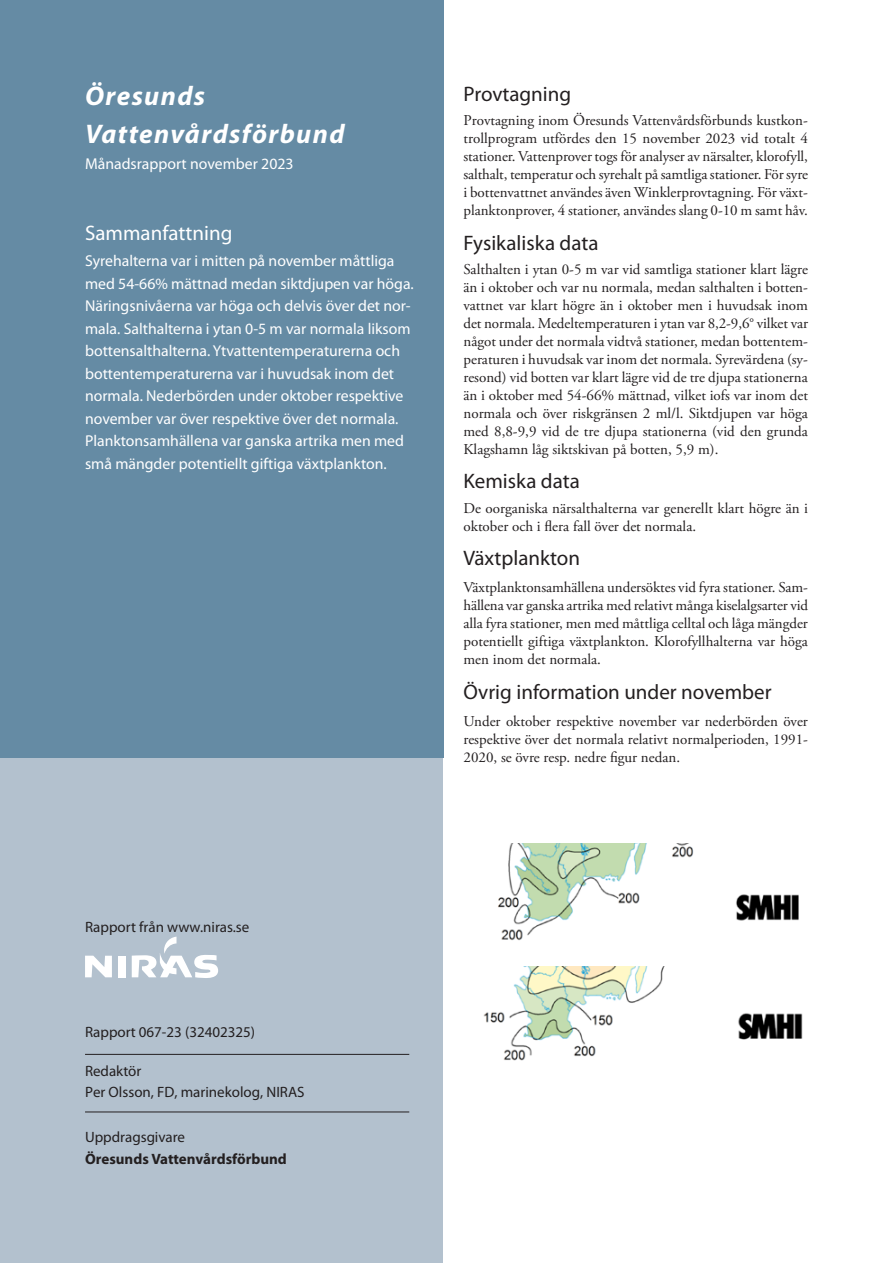
<style>
.page{position:relative;width:893px;height:1263px;background:#fff}
.page>*{position:absolute;margin:0;border:0;box-sizing:border-box;transform-origin:0 0}
.t1{font:italic 700 27px "Myriad Pro";letter-spacing:.05em;color:#fff}
.Body_Text{font:21px "Myriad Pro";color:#231f20}
.Mellanrubrik{font:21px "Myriad Pro";color:#231f20}
.t2{font:21px "Myriad Pro";color:#fff}
.Sammanfattning{font:15.75px/22.5px "Myriad Pro";color:#fff}
.Body_Text-2{font:15px/18px "Adobe Garamond Pro";color:#231f20;text-align:justify}
.Body_Text-3{font:15px "Myriad Pro";color:#231f20}
.Mellanrubrik-2{font:700 15px "Myriad Pro";color:#231f20}
</style>
<div class="page">
<div style="left:0;top:538px;width:443px;height:725px;background:#b3c1ce"></div>
<div style="left:0;top:0;width:443px;height:757px;background:#658ba4"></div>
<hr style="left:85px;top:1054px;width:324px;height:1px;background:#231f20">
<hr style="left:85px;top:1112px;width:324px;height:1px;background:#231f20">
<img style="left:498px;top:843px;width:301px;height:98px">
<svg style="left:85px;top:956px;width:27px;height:21px"></svg>
<div style="left:118px;top:956px;width:7px;height:21px;background:#fff"></div>
<svg style="left:132px;top:936px;width:86px;height:42px"></svg>
<img style="left:483px;top:966px;width:320px;height:95px">
<p class="t1" style="left:85px;top:79px;width:121px">Öresunds</p>
<p class="t1" style="left:85px;top:116px;width:261px">Vattenvårdsförbund</p>
<p class="Sammanfattning" style="left:85px;top:153px;width:210px">Månadsrapport november 2023</p>
<p class="t2" style="left:85px;top:220px;width:149px">Sammanfattning</p>
<p class="Sammanfattning" style="left:85px;top:249px;width:330px">Syrehalterna var i mitten på november måttliga med 54-66% mättnad medan siktdjupen var höga.</p>
<p class="Sammanfattning" style="left:85px;top:294px;width:327px">Näringsnivåerna var höga och delvis över det nor&shy;mala. Salthalterna i ytan 0-5 m var normala liksom bottensalthalterna. Ytvattentemperaturerna och bottentemperaturerna var i huvudsak inom det normala. Nederbörden under oktober respektive november var över respektive över det normala.<br>Planktonsamhällena var ganska artrika men med små mängder potentiellt giftiga växtplankton.</p>
<p class="Mellanrubrik" style="left:463px;top:81px;width:109px">Provtagning</p>
<p class="Body_Text-2" style="left:463px;top:112px;width:346px">Provtagning inom Öresunds Vattenvårdsförbunds kustkon&shy;trollprogram utfördes den 15 november 2023 vid totalt 4 stationer. Vattenprover togs för analyser av närsalter, klorofyll, salthalt, temperatur och syrehalt på samtliga stationer. För syre i bottenvattnet användes även Winklerprovtagning. För växt&shy;planktonprover, 4 stationer, användes slang 0-10 m samt håv.</p>
<p class="Mellanrubrik" style="left:463px;top:230px;width:137px">Fysikaliska data</p>
<p class="Body_Text-2" style="left:463px;top:261px;width:346px">Salthalten i ytan 0-5 m var vid samtliga stationer klart lägre än i oktober och var nu normala, medan salthalten i botten&shy;vattnet var klart högre än i oktober men i huvudsak inom det normala. Medeltemperaturen i ytan var 8,2-9,6° vilket var något under det normala vidtvå stationer, medan bottentem&shy;peraturen i huvudsak var inom det normala. Syrevärdena (sy&shy;resond) vid botten var klart lägre vid de tre djupa stationerna än i oktober med 54-66% mättnad, vilket iofs var inom det normala och över riskgränsen 2 ml/l. Siktdjupen var höga med 8,8-9,9 vid de tre djupa stationerna (vid den grunda Klagshamn låg siktskivan på botten, 5,9 m).</p>
<p class="Mellanrubrik" style="left:463px;top:468px;width:118px">Kemiska data</p>
<p class="Body_Text-2" style="left:463px;top:500px;width:346px">De oorganiska närsalthalterna var generellt klart högre än i oktober och i flera fall över det normala.</p>
<p class="Body_Text" style="left:463px;top:545px;width:118px">Växtplankton</p>
<p class="Body_Text-2" style="left:463px;top:579px;width:346px">Växtplanktonsamhällena undersöktes vid fyra stationer. Sam&shy;hällena var ganska artrika med relativt många kiselalgsarter vid alla fyra stationer, men med måttliga celltal och låga mängder potentiellt giftiga växtplankton. Klorofyllhalterna var höga men inom det normala.</p>
<p class="Body_Text" style="left:463px;top:679px;width:310px">Övrig information under november</p>
<p class="Body_Text-2" style="left:463px;top:712px;width:346px">Under oktober respektive november var nederbörden över respektive över det normala relativt normalperioden, 1991- 2020, se övre resp. nedre figur nedan.</p>
<p class="Body_Text-3" style="left:85px;top:917px;width:166px">Rapport från www.niras.se</p>
<p class="Body_Text-3" style="left:85px;top:1022px;width:172px">Rapport 067-23 (32402325)</p>
<p class="Body_Text-3" style="left:85px;top:1061px;width:58px">Redaktör</p>
<p class="Body_Text-3" style="left:85px;top:1082px;width:221px">Per Olsson, FD, marinekolog, NIRAS</p>
<p class="Body_Text-3" style="left:85px;top:1127px;width:102px">Uppdragsgivare</p>
<p class="Mellanrubrik-2" style="left:85px;top:1149px;width:203px">Öresunds Vattenvårdsförbund</p>
</div>
